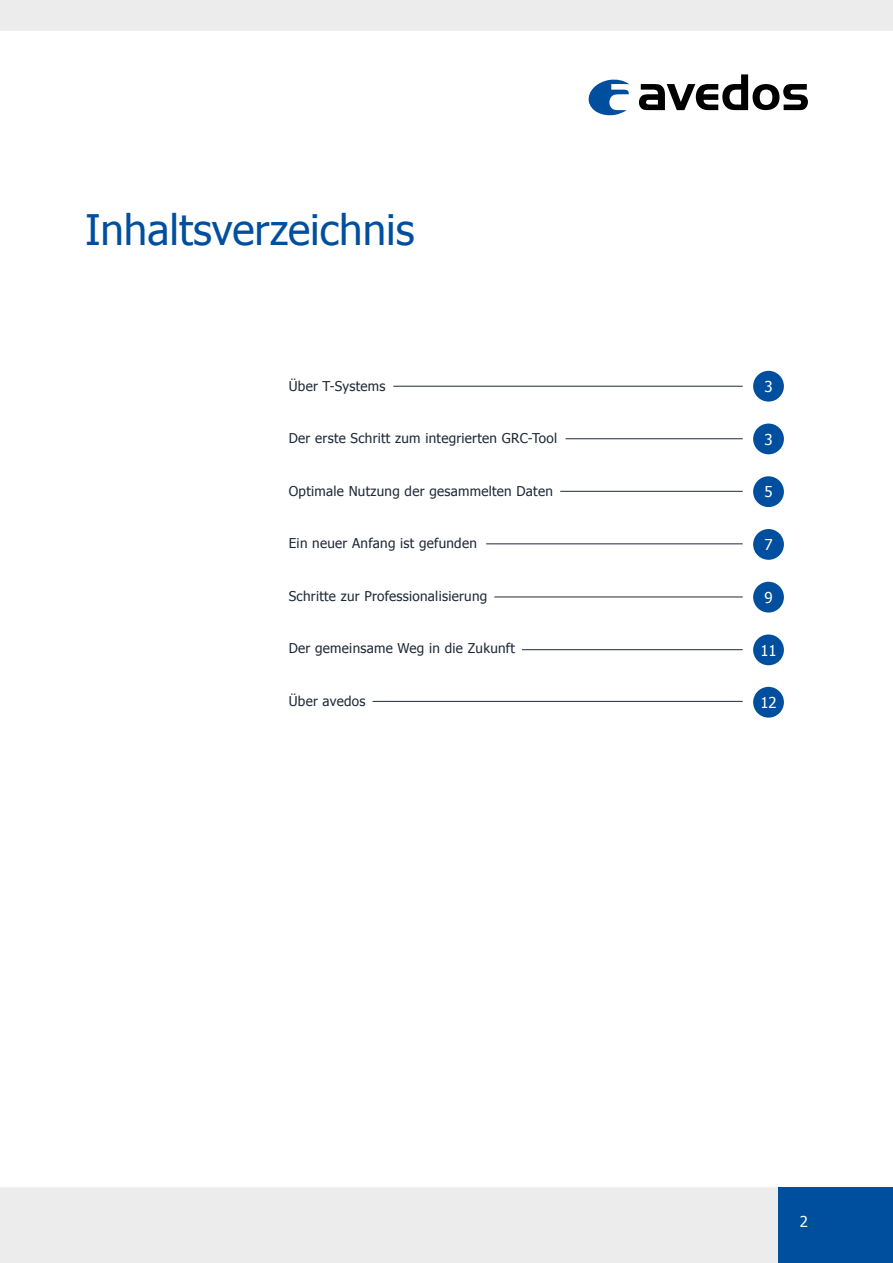
<style>
.page{position:relative;width:893px;height:1263px;background:#fff}
.page>*{position:absolute;margin:0;border:0;box-sizing:border-box;transform-origin:0 0}
.t1{font:42px "Tahoma";color:#004f9e}
.t2{font:15px "Tahoma";color:#fff}
.t3{font:13.5px "Tahoma";letter-spacing:.02em;color:#1e2938}
</style>
<div class="page">
<div style="left:0;top:0;width:893px;height:31px;background:#ececec"></div>
<div style="left:0;top:1187px;width:778px;height:76px;background:#ececec"></div>
<div style="left:778px;top:1187px;width:115px;height:76px;background:#004f9e"></div>
<svg style="left:639px;top:74px;width:169px;height:36px"></svg>
<svg style="left:588px;top:79px;width:41px;height:37px"></svg>
<div style="left:753px;top:371px;width:31px;height:31px;background:#004f9e;border-radius:50%"></div>
<div style="left:753px;top:582px;width:31px;height:30px;background:#004f9e;border-radius:50%"></div>
<div style="left:753px;top:476px;width:31px;height:31px;background:#004f9e;border-radius:50%"></div>
<div style="left:753px;top:687px;width:31px;height:31px;background:#004f9e;border-radius:50%"></div>
<div style="left:753px;top:424px;width:31px;height:30px;background:#004f9e;border-radius:50%"></div>
<div style="left:753px;top:634px;width:31px;height:31px;background:#004f9e;border-radius:50%"></div>
<div style="left:753px;top:529px;width:31px;height:31px;background:#004f9e;border-radius:50%"></div>
<hr style="left:393px;top:386px;width:350px;height:1px;background:#1e2938">
<hr style="left:566px;top:438px;width:177px;height:1px;background:#1e2938">
<hr style="left:494px;top:597px;width:249px;height:1px;background:#1e2938">
<hr style="left:522px;top:649px;width:221px;height:1px;background:#1e2938">
<hr style="left:373px;top:701px;width:370px;height:1px;background:#1e2938">
<hr style="left:560px;top:491px;width:183px;height:1px;background:#1e2938">
<hr style="left:486px;top:544px;width:257px;height:1px;background:#1e2938">
<h1 class="t1" style="left:85px;top:201px;width:331px">Inhaltsverzeichnis</h1>
<p class="t3" style="left:289px;top:377px;width:98px">Über T-Systems</p>
<p class="t3" style="left:289px;top:429px;width:270px">Der erste Schritt zum integrierten GRC-Tool</p>
<p class="t3" style="left:289px;top:482px;width:266px">Optimale Nutzung der gesammelten Daten</p>
<p class="t3" style="left:289px;top:534px;width:190px">Ein neuer Anfang ist gefunden</p>
<p class="t3" style="left:289px;top:587px;width:200px">Schritte zur Professionalisierung</p>
<p class="t3" style="left:289px;top:643px;width:228px">Der gemeinsame Weg in die Zukunft</p>
<p class="t3" style="left:289px;top:692px;width:78px">Über avedos</p>
<p class="t2" style="left:764px;top:380px;width:10px">3</p>
<p class="t2" style="left:764px;top:433px;width:10px">3</p>
<p class="t2" style="left:764px;top:482px;width:10px">5</p>
<p class="t2" style="left:764px;top:539px;width:10px">7</p>
<p class="t2" style="left:764px;top:591px;width:10px">9</p>
<p class="t2" style="left:760px;top:644px;width:18px">11</p>
<p class="t2" style="left:760px;top:692px;width:18px">12</p>
<p class="t2" style="left:800px;top:1211px;width:10px">2</p>
</div>
